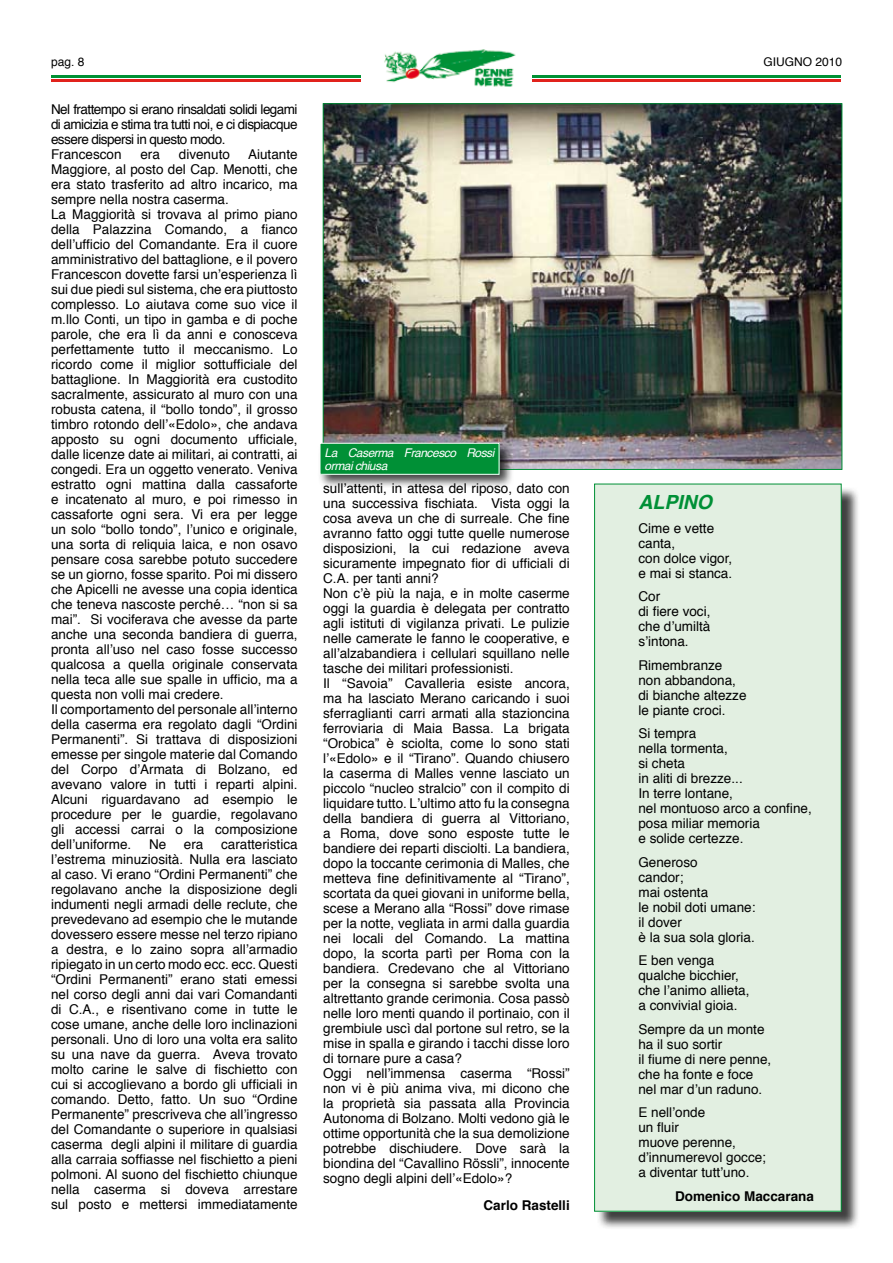
<style>
.page{position:relative;width:893px;height:1263px;background:#fff}
.page>*{position:absolute;margin:0;border:0;box-sizing:border-box;transform-origin:0 0}
.t1{font:italic 700 19.5px "Helvetica";color:#009036}
.t2{font:13.5px/15px "Helvetica";color:#000}
.t3{font:13.5px/15px "Helvetica";letter-spacing:-.04em;color:#000}
.t4{font:700 13.5px "Helvetica";color:#000}
.t5{font:italic 12px/12.8px "Helvetica";letter-spacing:-.04em;color:#fff}
.t6{font:12px "Helvetica";color:#000}
</style>
<div class="page">
<hr style="left:531px;top:80px;width:310px;height:2px;background:#e1221c">
<hr style="left:531px;top:75px;width:310px;height:3px;background:#009134">
<hr style="left:51px;top:80px;width:310px;height:2px;background:#e1221c">
<hr style="left:51px;top:75px;width:310px;height:3px;background:#009134">
<img style="left:384px;top:49px;width:148px;height:38px">
<div style="left:596px;top:486px;width:264px;height:744px;background:#000;opacity:.75"></div>
<div style="left:595px;top:484px;width:246px;height:727px;background:#e2efe1"></div>
<div style="left:594px;top:484px;width:248px;height:727px;border:1px solid #009036"></div>
<img style="left:325px;top:105px;width:515px;height:363px">
<div style="left:317px;top:441px;width:196px;height:48px;background:#000;opacity:.75"></div>
<div style="left:320px;top:443px;width:179px;height:31px;background:#009036"></div>
<div style="left:320px;top:443px;width:179px;height:32px;border:1px solid #fff"></div>
<p class="t6" style="left:51px;top:52px;width:35px">pag. 8</p>
<p class="t6" style="left:763px;top:53px;width:80px">GIUGNO 2010</p>
<p class="t3" style="left:51px;top:102px;width:248px">Nel frattempo si erano rinsaldati solidi legami di amicizia e stima tra tutti noi, e ci dispiacque essere dispersi in questo modo.<br>Francescon</p>
<p class="t2" style="left:140px;top:147px;width:21px">era</p>
<p class="t2" style="left:179px;top:147px;width:53px">divenuto</p>
<p class="t2" style="left:51px;top:147px;width:248px;text-indent:197px">Aiutante Maggiore, al posto del Cap. Menotti, che era stato trasferito ad altro incarico, ma sempre nella nostra caserma.<br>La Maggiorità si trovava al primo piano della Palazzina Comando, a fianco dell’ufficio del Comandante. Era il cuore amministrativo del battaglione, e il povero Francescon dovette farsi un’esperienza lì sui due piedi sul sistema, che era piuttosto complesso. Lo aiutava come suo vice il m.llo Conti, un tipo in gamba e di poche parole, che era lì da anni e conosceva perfettamente tutto il meccanismo. Lo ricordo come il miglior sottufficiale del battaglione. In Maggiorità era custodito sacralmente, assicurato al muro con una robusta catena, il “bollo tondo”, il grosso timbro rotondo dell’«Edolo», che andava apposto su ogni documento ufficiale, dalle licenze date ai militari, ai contratti, ai congedi. Era un oggetto venerato. Veniva estratto ogni mattina dalla cassaforte e incatenato al muro, e poi rimesso in cassaforte ogni sera. Vi era per legge un solo “bollo tondo”, l’unico e originale, una sorta di reliquia laica, e non osavo pensare cosa sarebbe potuto succedere se un giorno, fosse sparito. Poi mi dissero che Apicelli ne avesse una copia identica che teneva nascoste perché… “non si sa mai”. Si vociferava che avesse da parte anche una seconda bandiera di guerra, pronta all’uso nel caso fosse successo qualcosa a quella originale conservata nella teca alle sue spalle in ufficio, ma a questa non volli mai credere.<br>Il comportamento del personale all’interno della caserma era regolato dagli “Ordini Permanenti”. Si trattava di disposizioni emesse per singole materie dal Comando del Corpo d’Armata di Bolzano, ed avevano valore in tutti i reparti alpini.<br>Alcuni riguardavano ad esempio le procedure per le guardie, regolavano gli accessi carrai o la composizione dell’uniforme.</p>
<p class="t5" style="left:325px;top:447px;width:171px">La Caserma Francesco Rossi ormai chiusa</p>
<p class="t2" style="left:323px;top:481px;width:248px">sull’attenti, in attesa del riposo, dato con una successiva fischiata. Vista oggi la cosa aveva un che di surreale. Che fine avranno fatto oggi tutte quelle numerose disposizioni, la cui redazione aveva sicuramente impegnato fior di ufficiali di C.A. per tanti anni?<br>Non c’è più la naja, e in molte caserme oggi la guardia è delegata per contratto agli istituti di vigilanza privati. Le pulizie nelle camerate le fanno le cooperative, e all’alzabandiera i cellulari squillano nelle tasche dei militari professionisti.<br>Il “Savoia” Cavalleria esiste ancora, ma ha lasciato Merano caricando i suoi sferraglianti carri armati alla stazioncina ferroviaria di Maia Bassa. La brigata “Orobica” è sciolta, come lo sono stati l’«Edolo» e il “Tirano”. Quando chiusero la caserma di Malles venne lasciato un piccolo “nucleo stralcio” con il compito di liquidare tutto. L’ultimo atto fu la consegna della bandiera di guerra al Vittoriano, a Roma, dove sono esposte tutte le bandiere dei reparti disciolti. La bandiera, dopo la toccante cerimonia di Malles, che metteva fine definitivamente al “Tirano”, scortata da quei giovani in uniforme bella, scese a Merano alla “Rossi” dove rimase per la notte, vegliata in armi dalla guardia nei locali del Comando. La mattina dopo, la scorta partì per Roma con la bandiera. Credevano che al Vittoriano per la consegna si sarebbe svolta una altrettanto grande cerimonia. Cosa passò nelle loro menti quando il portinaio, con il grembiule uscì dal portone sul retro, se la mise in spalla e girando i tacchi disse loro di tornare pure a casa?<br>Oggi nell’immensa caserma “Rossi” non vi è più anima viva, mi dicono che la proprietà sia passata alla Provincia Autonoma di Bolzano. Molti vedono già le ottime opportunità che la sua demolizione potrebbe dischiudere. Dove sarà la biondina del “Cavallino Rössli”, innocente sogno degli alpini dell’«Edolo»?</p>
<p class="t4" style="left:483px;top:1195px;width:88px">Carlo Rastelli</p>
<h1 class="t1" style="left:638px;top:486px;width:75px">ALPINO</h1>
<p class="t2" style="left:638px;top:521px;width:95px">Cime e vette canta,<br>con dolce vigor, e mai si stanca.</p>
<p class="t2" style="left:638px;top:589px;width:74px">Cor<br>di fiere voci, che d’umiltà s’intona.</p>
<p class="t2" style="left:638px;top:658px;width:110px">Rimembranze non abbandona, di bianche altezze le piante croci.</p>
<p class="t2" style="left:638px;top:726px;width:175px">Si tempra<br>nella tormenta,<br>si cheta<br>in aliti di brezze...<br>In terre lontane,<br>nel montuoso arco a confine, posa miliar memoria<br>e solide certezze.</p>
<p class="t2" style="left:638px;top:855px;width:119px">Generoso<br>candor;<br>mai ostenta<br>le nobil doti umane: il dover<br>è la sua sola gloria.</p>
<p class="t2" style="left:638px;top:953px;width:113px">E ben venga qualche bicchier, che l’animo allieta, a convivial gioia.</p>
<p class="t2" style="left:638px;top:1022px;width:134px">Sempre da un monte ha il suo sortir<br>il fiume di nere penne, che ha fonte e foce nel mar d’un raduno.</p>
<p class="t2" style="left:638px;top:1105px;width:129px">E nell’onde<br>un fluir<br>muove perenne, d’innumerevol gocce; a diventar tutt’uno.</p>
<p class="t4" style="left:675px;top:1185px;width:140px">Domenico Maccarana</p>
<p class="t2" style="left:51px;top:837px;width:248px;text-align:justify;text-indent:170px">caratteristica l’estrema minuziosità. Nulla era lasciato al caso. Vi erano “Ordini Permanenti” che regolavano anche la disposizione degli indumenti negli armadi delle reclute, che prevedevano ad esempio che le mutande dovessero essere messe nel terzo ripiano a destra, e lo zaino sopra all’armadio ripiegato in un certo modo ecc. ecc. Questi “Ordini Permanenti” erano stati emessi nel corso degli anni dai vari Comandanti di C.A., e risentivano come in tutte le cose umane, anche delle loro inclinazioni personali. Uno di loro una volta era salito su una nave da guerra. Aveva trovato molto carine le salve di fischietto con cui si accoglievano a bordo gli ufficiali in comando. Detto, fatto. Un suo “Ordine Permanente” prescriveva che all’ingresso del Comandante o superiore in qualsiasi caserma degli alpini il militare di guardia alla carraia soffiasse nel fischietto a pieni polmoni. Al suono del fischietto chiunque nella caserma si doveva arrestare sul posto e mettersi immediatamente</p>
<p class="t2" style="left:149px;top:837px;width:19px">Ne</p>
<p class="t2" style="left:184px;top:837px;width:21px">era</p>
</div>
